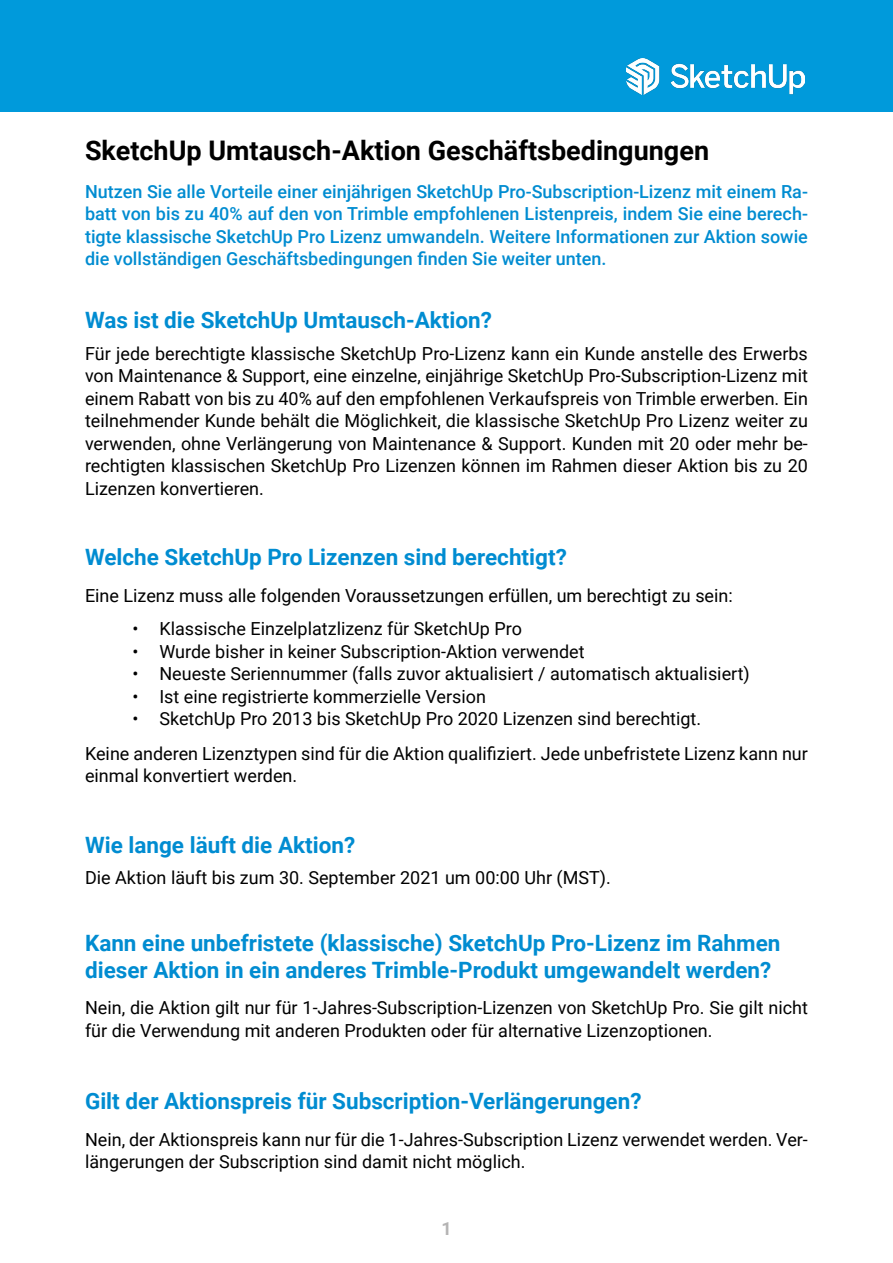
<style>
.page{position:relative;width:893px;height:1263px;background:#fff}
.page>*{position:absolute;margin:0;border:0;box-sizing:border-box;transform-origin:0 0}
.t1{font:700 27px "Roboto";color:#000}
.t2{font:700 22.5px/27px "Roboto";color:#008cd1}
.t3{font:18px/22.5px "Roboto";color:#000}
.t4{font:500 18px/22.5px "Roboto";color:#008cd1;text-align:justify}
.t5{font:700 18px "Roboto";color:#b5b4b4}
</style>
<div class="page">
<div style="left:0;top:0;width:893px;height:112px;background:#009adb"></div>
<img style="left:626px;top:59px;width:178px;height:36px">
<h1 class="t1" style="left:85px;top:132px;width:626px">SketchUp Umtausch-Aktion Geschäftsbedingungen</h1>
<p class="t4" style="left:85px;top:180px;width:724px">Nutzen Sie alle Vorteile einer einjährigen SketchUp Pro-Subscription-Lizenz mit einem Ra&shy;batt von bis zu 40% auf den von Trimble empfohlenen Listenpreis, indem Sie eine berech&shy;tigte klassische SketchUp Pro Lizenz umwandeln. Weitere Informationen zur Aktion sowie die vollständigen Geschäftsbedingungen finden Sie weiter unten.</p>
<p class="t2" style="left:85px;top:306px;width:408px">Was ist die SketchUp Umtausch-Aktion?</p>
<p class="t3" style="left:85px;top:342px;width:724px;text-align:justify">Für jede berechtigte klassische SketchUp Pro-Lizenz kann ein Kunde anstelle des Erwerbs von Maintenance &amp; Support, eine einzelne, einjährige SketchUp Pro-Subscription-Lizenz mit einem Rabatt von bis zu 40% auf den empfohlenen Verkaufspreis von Trimble erwerben. Ein teilnehmender Kunde behält die Möglichkeit, die klassische SketchUp Pro Lizenz weiter zu verwenden, ohne Verlängerung von Maintenance &amp; Support. Kunden mit 20 oder mehr be&shy;rechtigten klassischen SketchUp Pro Lizenzen können im Rahmen dieser Aktion bis zu 20<br>Lizenzen konvertieren.</p>
<p class="t2" style="left:85px;top:543px;width:483px">Welche SketchUp Pro Lizenzen sind berechtigt?</p>
<p class="t3" style="left:85px;top:584px;width:649px">Eine Lizenz muss alle folgenden Voraussetzungen erfüllen, um berechtigt zu sein:</p>
<p class="t3" style="left:132px;top:617px;width:391px">• Klassische Einzelplatzlizenz für SketchUp Pro</p>
<p class="t3" style="left:132px;top:639px;width:454px">• Wurde bisher in keiner Subscription-Aktion verwendet</p>
<p class="t3" style="left:132px;top:662px;width:619px">• Neueste Seriennummer (falls zuvor aktualisiert / automatisch aktualisiert)</p>
<p class="t3" style="left:132px;top:684px;width:355px">• Ist eine registrierte kommerzielle Version</p>
<p class="t3" style="left:132px;top:707px;width:570px">• SketchUp Pro 2013 bis SketchUp Pro 2020 Lizenzen sind berechtigt.</p>
<p class="t3" style="left:85px;top:742px;width:724px">Keine anderen Lizenztypen sind für die Aktion qualifiziert. Jede unbefristete Lizenz kann nur einmal konvertiert werden.</p>
<p class="t2" style="left:85px;top:830px;width:272px">Wie lange läuft die Aktion?</p>
<p class="t3" style="left:85px;top:866px;width:527px">Die Aktion läuft bis zum 30. September 2021 um 00:00 Uhr (MST).</p>
<p class="t2" style="left:85px;top:929px;width:697px">Kann eine unbefristete (klassische) SketchUp Pro-Lizenz im Rahmen dieser Aktion in ein anderes Trimble-Produkt umgewandelt werden?</p>
<p class="t3" style="left:85px;top:996px;width:724px">Nein, die Aktion gilt nur für 1-Jahres-Subscription-Lizenzen von SketchUp Pro. Sie gilt nicht für die Verwendung mit anderen Produkten oder für alternative Lizenzoptionen.</p>
<p class="t2" style="left:85px;top:1086px;width:558px">Gilt der Aktionspreis für Subscription-Verlängerungen?</p>
<p class="t3" style="left:85px;top:1127px;width:724px">Nein, der Aktionspreis kann nur für die 1-Jahres-Subscription Lizenz verwendet werden. Ver&shy;längerungen der Subscription sind damit nicht möglich.</p>
<p class="t5" style="left:441px;top:1216px;width:12px">1</p>
</div>
